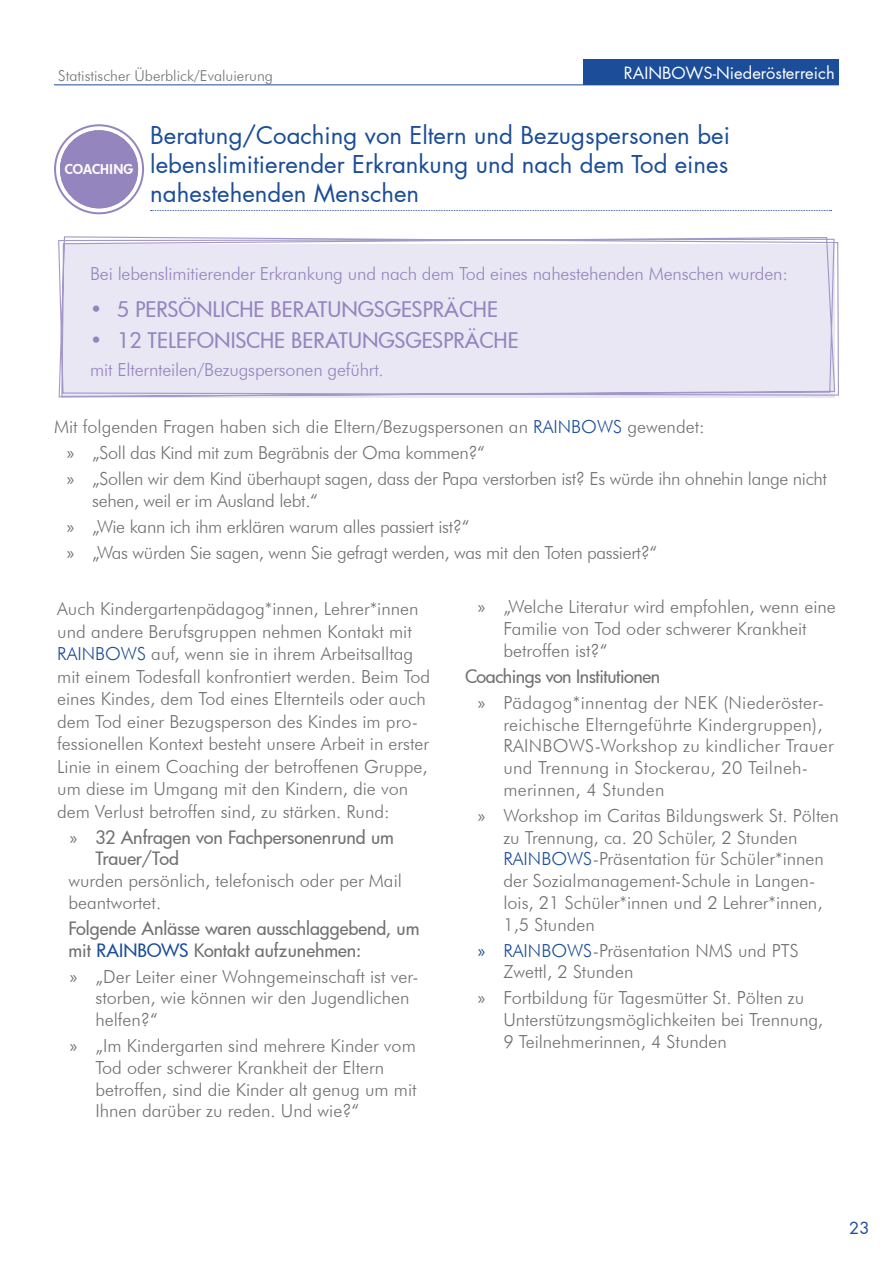
<style>
.page{position:relative;width:893px;height:1263px;background:#fff}
.page>*{position:absolute;margin:0;border:0;box-sizing:border-box;transform-origin:0 0}
.t1{font:24px/28.8px "Futura LT Pro";color:#1b4d98;text-align:justify}
.t2{font:500 21px "Futura";color:#9485bf}
.t3{font:300 18px/21.8px "Futura BT";color:#717073}
.t4{font:300 18px/26px "Futura BT";letter-spacing:-.02em;color:#717073}
.t5{font:300 18px "Futura BT";letter-spacing:-.01em;color:#9485bf}
.t6{font:500 18px/21.8px "Futura";letter-spacing:-.005em;color:#717073}
.t7{font:500 18px "Futura";letter-spacing:-.025em;color:#717073}
.t8{font:16.5px "Futura LT Pro";color:#fff}
.t9{font:16.5px "Futura LT Pro";color:#1b4d98}
.t10{font:300 15px "Futura BT";color:#717073}
.t11{font:800 13.2px "Futura";letter-spacing:.02em;color:#fff}
.s1{color:#1b4d98}
.s2{font-family:"Myriad Pro";font-weight:400}
.s3{font-family:"Myriad Pro";font-weight:400;color:#1b4d98}
</style>
<div class="page">
<div style="left:584px;top:60px;width:255px;height:25px;background:#1b4d98"></div>
<hr style="left:54px;top:84px;width:785px;height:1px;background:#1b4d98">
<svg style="left:56px;top:126px;width:86px;height:86px"></svg>
<div style="left:60px;top:130px;width:78px;height:78px;background:#9485bf;border-radius:50%"></div>
<div style="left:54px;top:124px;width:90px;height:90px;border:2px solid #9485bf;border-radius:50%"></div>
<div style="left:60px;top:130px;width:78px;height:78px;border:6px solid #9485bf;border-radius:50%"></div>
<svg style="left:151px;top:210px;width:681px;height:1px"></svg>
<svg style="left:58px;top:236px;width:781px;height:162px;background:#e6e4f1"></svg>
<p class="t10" style="left:58px;top:66px;width:216px">Statistischer Überblick/Evaluierung</p>
<p class="t8" style="left:624px;top:62px;width:212px">RAIN BOWS-N iederösterreich</p>
<p class="t11" style="left:65px;top:160px;width:70px">COACHING</p>
<h1 class="t1" style="left:150px;top:121px;width:581px">Beratung/Coaching von Eltern und Bezugspersonen bei lebenslimitierender Erkrankung und nach dem Tod eines nahestehenden Menschen</h1>
<p class="t5" style="left:90px;top:263px;width:699px">Bei lebenslimitierender Erkrankung und nach dem Tod eines nahestehenden Menschen wurden:</p>
<p class="t2" style="left:90px;top:295px;width:409px">• 5 persönliche Beratu ngsgespräche</p>
<p class="t2" style="left:90px;top:326px;width:430px">• 12 telefonische Beratu ngsgespräche</p>
<p class="t5" style="left:90px;top:358px;width:295px">mit Elternteilen/Bezugspersonen geführt.</p>
<p class="t4" style="left:67px;top:413px;width:762px;text-indent:-13px">Mit folgenden Fragen haben sich die Eltern/Bezugspersonen an <span class="s1">RAINBOWS</span> gewendet:<br><span class="s2">»</span> „Soll das Kind mit zum Begräbnis der Oma kommen?“<br><span class="s2">»</span> „Sollen wir dem Kind überhaupt sagen, dass der Papa verstorben ist? Es würde ihn ohnehin lange nicht</p>
<p class="t4" style="left:67px;top:487px;width:592px;text-indent:26px">sehen, weil er im Ausland lebt.“<br><span class="s2">»</span> „Wie kann ich ihm erklären warum alles passiert ist?“<br><span class="s2">»</span> „Was würden Sie sagen, wenn Sie gefragt werden, was mit den Toten passiert?“</p>
<p class="t3" style="left:57px;top:597px;width:375px;line-height:22.5px">Auch Kindergartenpädagog*innen, Lehrer*innen und andere Berufsgruppen nehmen Kontakt mit <span class="s1">RAINBOWS</span> auf, wenn sie in ihrem Arbeitsalltag mit einem Todesfall konfrontiert werden. Beim Tod eines Kindes, dem Tod eines Elternteils oder auch dem Tod einer Bezugsperson des Kindes im pro&shy;fessionellen Kontext besteht unsere Arbeit in erster Linie in einem Coaching der betroffenen Gruppe, um diese im Umgang mit den Kindern, die von dem Verlust betroffen sind, zu stärken. Rund:</p>
<p class="t6" style="left:95px;top:826px;width:300px;text-indent:-26px"><span class="s2">»</span> 32 Anfragen von Fachpersonenrund um<br>Trauer/Tod</p>
<p class="t3" style="left:68px;top:870px;width:335px">wurden persönlich, telefonisch oder per Mail beantwortet.</p>
<p class="t6" style="left:68px;top:917px;width:352px">Folgende Anlässe waren ausschlaggebend, um mit <span class="s1">RAINB</span></p>
<p class="t3" style="left:503px;top:596px;width:334px;text-indent:-26px"><span class="s2">»</span> „Welche Literatur wird empfohlen, wenn eine<br>Familie von Tod oder schwerer Krankheit betroffen ist?“</p>
<p class="t7" style="left:465px;top:664px;width:197px">Coachings von Institutionen</p>
<p class="t3" style="left:503px;top:691px;width:332px;text-indent:-26px"><span class="s2">»</span> Pädagog*innentag der NEK (Niederöster&shy;reichische Elterngeführte Kindergruppen), RAINBOWS-Workshop zu kindlicher Trauer und Trennung in Stockerau, 20 Teilneh&shy;merinnen, 4 Stunden</p>
<p class="t3" style="left:503px;top:804px;width:337px;text-indent:-26px"><span class="s2">»</span> Workshop im Caritas Bildungswerk St. Pölten zu Trennung, ca. 20 Schüler, 2 Stunden <span class="s1">RAINBOWS</span>-Präsentation für Schüler*innen der Sozialmanagement-Schule in Langen&shy;lois, 21 Schüler*innen und 2 Lehrer*innen, 1,5 Stunden</p>
<p class="t3" style="left:503px;top:939px;width:297px;text-indent:-26px"><span class="s3">»</span> <span class="s1">RAINBOWS</span>-Präsentation NMS und PTS<br>Zwettl, 2 Stunden</p>
<p class="t3" style="left:503px;top:987px;width:321px;text-indent:-26px"><span class="s2">»</span> Fortbildung für Tagesmütter St. Pölten zu<br>Unterstützungsmöglichkeiten bei Trennung,<br>9 Teilnehmerinnen, 4 Stunden</p>
<p class="t6" style="left:147px;top:939px;width:216px"><span class="s1">OWS</span> Kontakt aufzunehmen:</p>
<p class="t3" style="left:95px;top:965px;width:325px;text-indent:-26px"><span class="s2">»</span> „Der Leiter einer Wohngemeinschaft ist ver&shy;storben, wie können wir den Jugendlichen helfen?“</p>
<p class="t3" style="left:95px;top:1035px;width:323px;text-indent:-26px"><span class="s2">»</span> „Im Kindergarten sind mehrere Kinder vom Tod oder schwerer Krankheit der Eltern betroffen, sind die Kinder alt genug um mit Ihnen darüber zu reden. Und wie?“</p>
<p class="t9" style="left:849px;top:1217px;width:22px">23</p>
</div>
